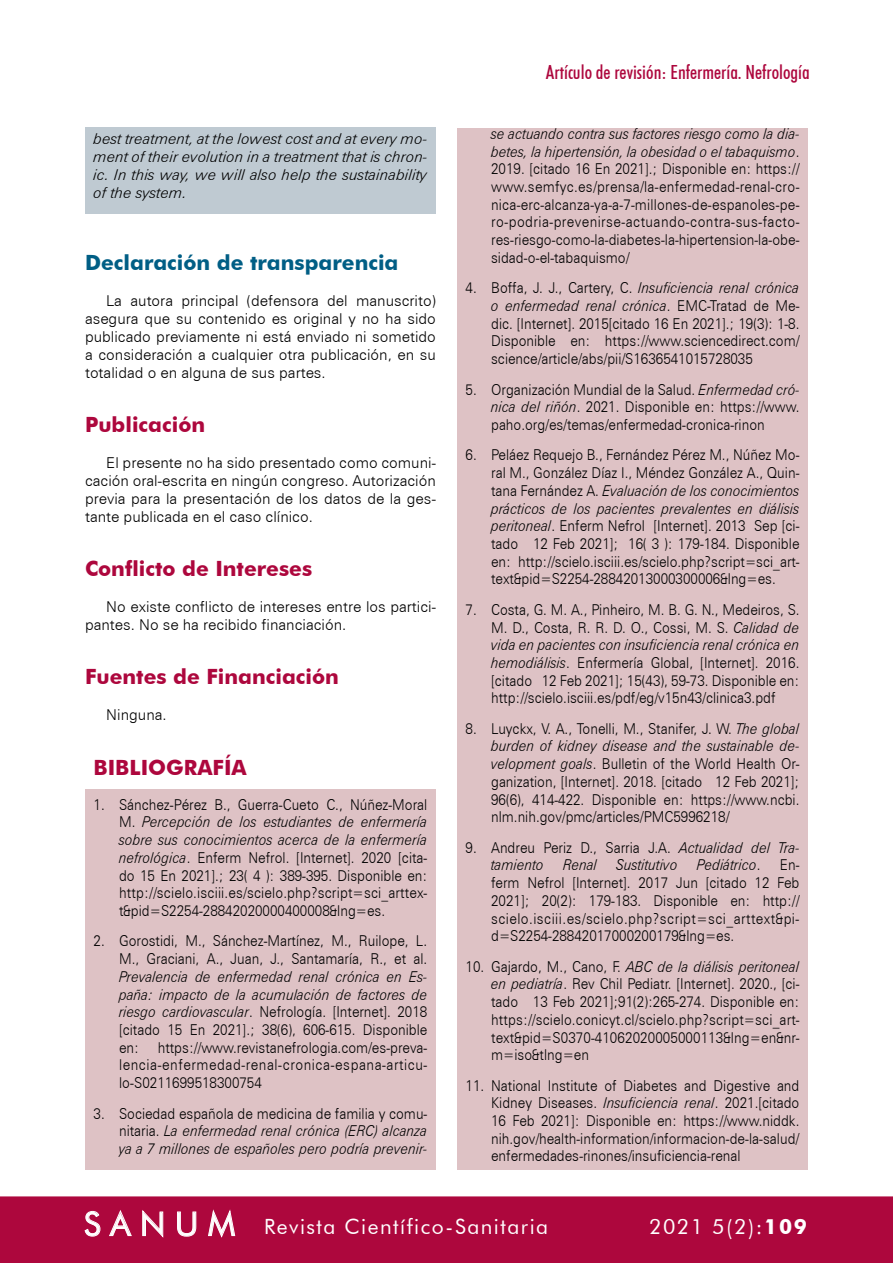
<style>
.page{position:relative;width:893px;height:1263px;background:#fff}
.page>*{position:absolute;margin:0;border:0;box-sizing:border-box;transform-origin:0 0}
.t1{font:33px "Futura BT";letter-spacing:.28em;color:#fff}
.t2{font:700 21px "Futura BT";color:#ad073d}
.t3{font:21px "Futura BT";letter-spacing:.07em;color:#fff}
.t4{font:700 21px "Futura BT";color:#005e85}
.t5{font:500 condensed 19.5px "Futura BT";color:#ad073d}
.t6{font:300 15px/17.7px "Zurich BT";color:#000;text-align:justify;scale:.9 1}
.t7{font:300 15px/18px "Zurich BT";color:#000;text-align:justify}
.t8{font:italic 300 15px/17.7px "Zurich BT";color:#000;text-align:justify;scale:.9 1}
.t9{font:italic 300 15px/18px "Zurich BT";color:#000;text-align:justify}
.s1{font-style:italic}
.s2{font-style:normal}
.s3{font-weight:700}
</style>
<div class="page">
<div style="left:0;top:1197px;width:893px;height:66px;background:#ad073d"></div>
<div style="left:85px;top:789px;width:351px;height:380px;background:#dec2c5"></div>
<div style="left:457px;top:128px;width:351px;height:1041px;background:#dec2c5"></div>
<div style="left:85px;top:128px;width:351px;height:86px;background:#bfcad2"></div>
<p class="t9" style="left:94px;top:130px;width:336px">best treatment, at the lowest cost and at every mo&shy;ment of their evolution in a treatment that is chron&shy;ic. In this way, we will also help the sustainability of the system.</p>
<h2 class="t4" style="left:85px;top:250px;width:315px">Declaración de transparencia</h2>
<p class="t7" style="left:85px;top:292px;width:352px;text-indent:21px">La autora principal (defensora del manuscrito) asegura que su contenido es original y no ha sido publicado previamente ni está enviado ni sometido a consideración a cualquier otra publicación, en su totalidad o en alguna de sus partes.</p>
<h2 class="t2" style="left:85px;top:412px;width:122px">Publicación</h2>
<p class="t7" style="left:85px;top:454px;width:352px;text-indent:21px">El presente no ha sido presentado como comuni&shy;cación oral-escrita en ningún congreso. Autorización previa para la presentación de los datos de la ges&shy;tante publicada en el caso clínico.</p>
<h2 class="t2" style="left:85px;top:556px;width:229px">Conflicto de Intereses</h2>
<p class="t7" style="left:85px;top:598px;width:352px;text-indent:21px">No existe conflicto de intereses entre los partici&shy;pantes. No se ha recibido financiación.</p>
<h2 class="t2" style="left:85px;top:664px;width:255px">Fuentes de Financiación</h2>
<p class="t7" style="left:106px;top:706px;width:62px">Ninguna.</p>
<h2 class="t2" style="left:94px;top:755px;width:25px">Bibli</h2>
<h2 class="t2" style="left:148px;top:755px;width:63px">ografía</h2>
<p class="t6" style="left:119px;top:795px;width:344px;text-indent:-26px">1. Sánchez-Pérez B., Guerra-Cueto C., Núñez-Moral M. <span class="s1">Percepción de los estudiantes de enfermería sobre sus conocimientos acerca de la enfermería nefrológica</span>. Enferm Nefrol. [Internet]. 2020 [cita&shy;do 15 En 2021].; 23( 4 ): 389-395. Disponible en: http://scielo.isciii.es/scielo.php?script=sci_arttex&shy;t&amp;pid=S2254-28842020000400008&amp;lng=es.</p>
<p class="t6" style="left:94px;top:932px;width:372px;text-align:right">2. Gorostidi, M., Sánchez-Martínez, M., Ruilope, L.<br>M., Graciani, A., Juan, J., Santamaría, R., et al.</p>
<p class="t8" style="left:119px;top:967px;width:344px">Prevalencia de enfermedad renal crónica en Es&shy;paña: impacto de la acumulación de factores de riesgo cardiovascular<span class="s2">. Nefrología. [Internet]. 2018 [citado 15 En 2021].; 38(6), 606-615. Disponible en:</span></p>
<p class="t6" style="left:119px;top:1038px;width:344px;text-indent:39px">https://www.revistanefrologia.com/es-preva&shy;lencia-enfermedad-renal-cronica-espana-articu&shy;lo-S0211699518300754</p>
<p class="t8" style="left:119px;top:1104px;width:344px;text-indent:-26px"><span class="s2">3. Sociedad española de medicina de familia y comu&shy;nitaria.</span> La enfermedad renal crónica (ERC) alcanza ya a 7 millones de españoles pero podría prevenir-</p>
<h3 class="t5" style="left:546px;top:60px;width:265px">Artículo de revisión: Enfermería. Nefrología</h3>
<p class="t6" style="left:491px;top:125px;width:344px"><span class="s1">se actuando contra sus factores riesgo como la dia&shy;betes, la hipertensión, la obesidad o el tabaquismo</span>.<br>2019. [citado 16 En 2021].; Disponible en: https:// www.semfyc.es/prensa/la-enfermedad-renal-cro&shy;nica-erc-alcanza-ya-a-7-millones-de-espanoles-pe&shy;ro-podria-prevenirse-actuando-contra-sus-facto&shy;res-riesgo-como-la-diabetes-la-hipertension-la-obe&shy;sidad-o-el-tabaquismo/</p>
<p class="t6" style="left:491px;top:279px;width:344px;text-indent:-26px">4. Boffa, J. J., Cartery, C. <span class="s1">Insuficiencia renal crónica o enfermedad renal crónica</span>. EMC-Tratad de Me&shy;dic. [Internet]. 2015[citado 16 En 2021].; 19(3): 1-8.<br>Disponible en: https://www.sciencedirect.com/ science/article/abs/pii/S1636541015728035</p>
<p class="t6" style="left:491px;top:380px;width:344px;text-indent:-26px">5. Organización Mundial de la Salud. <span class="s1">Enfermedad cró&shy;nica del riñón</span>. 2021. Disponible en: https://www. paho.org/es/temas/enfermedad-cronica-rinon</p>
<p class="t6" style="left:491px;top:446px;width:344px;text-indent:-26px">6. Peláez Requejo B., Fernández Pérez M., Núñez Mo&shy;ral M., González Díaz I., Méndez González A., Quin&shy;tana Fernández A. <span class="s1">Evaluación de los conocimientos prácticos de los pacientes prevalentes en diálisis peritoneal</span>. Enferm Nefrol [Internet]. 2013 Sep [ci&shy;tado 12 Feb 2021]; 16( 3 ): 179-184. Disponible en: http://scielo.isciii.es/scielo.php?script=sci_art&shy;text&amp;pid=S2254-28842013000300006&amp;lng=es.</p>
<p class="t6" style="left:491px;top:600px;width:344px;text-indent:-26px">7. Costa, G. M. A., Pinheiro, M. B. G. N., Medeiros, S.<br>M. D., Costa, R. R. D. O., Cossi, M. S. <span class="s1">Calidad de vida en pacientes con insuficiencia renal crónica en hemodiálisis</span>. Enfermería Global, [Internet]. 2016. [citado 12 Feb 2021]; 15(43), 59-73. Disponible en: http://scielo.isciii.es/pdf/eg/v15n43/clinica3.pdf</p>
<p class="t6" style="left:491px;top:719px;width:344px;text-indent:-26px">8. Luyckx, V. A., Tonelli, M., Stanifer, J. W. <span class="s1">The global burden of kidney disease and the sustainable de&shy;velopment goals</span>. Bulletin of the World Health Or&shy;ganization, [Internet]. 2018. [citado 12 Feb 2021]; 96(6), 414-422. Disponible en: https://www.ncbi. nlm.nih.gov/pmc/articles/PMC5996218/</p>
<p class="t6" style="left:491px;top:838px;width:344px;text-indent:-26px">9. Andreu Periz D., Sarria J.A. <span class="s1">Actualidad del Tra&shy;tamiento</span></p>
<p class="t8" style="left:563px;top:856px;width:39px">Renal</p>
<p class="t8" style="left:616px;top:856px;width:70px">Sustitutivo</p>
<p class="t8" style="left:697px;top:856px;width:72px">Pediátrico<span class="s2">.</span></p>
<p class="t6" style="left:491px;top:856px;width:344px;text-indent:289px">En&shy;ferm Nefrol [Internet]. 2017 Jun [citado 12 Feb 2021]; 20(2): 179-183. Disponible en: http:// scielo.isciii.es/scielo.php?script=sci_arttext&amp;pi&shy;d=S2254-28842017000200179&amp;lng=es.</p>
<p class="t6" style="left:491px;top:957px;width:344px;text-indent:-26px">10. Gajardo, M., Cano, F. <span class="s1">ABC de la diálisis peritoneal en pediatría</span>. Rev Chil Pediatr. [Internet]. 2020., [ci&shy;tado 13 Feb 2021];91(2):265-274. Disponible en: https://scielo.conicyt.cl/scielo.php?script=sci_art&shy;text&amp;pid=S0370-41062020005000113&amp;lng=en&amp;nr&shy;m=iso&amp;tlng=en</p>
<p class="t6" style="left:491px;top:1076px;width:344px;text-indent:-26px">11. National Institute of Diabetes and Digestive and Kidney Diseases. <span class="s1">Insuficiencia renal</span>. 2021.[citado 16 Feb 2021]: Disponible en: https://www.niddk. nih.gov/health-information/informacion-de-la-salud/ enfermedades-rinones/insuficiencia-renal</p>
<h1 class="t1" style="left:84px;top:1204px;width:153px">SANUM</h1>
<h2 class="t3" style="left:264px;top:1214px;width:285px">Revista Científico-Sanitaria</h2>
<h2 class="t3" style="left:649px;top:1214px;width:159px">2021 5(2):<span class="s3">109</span></h2>
</div>
